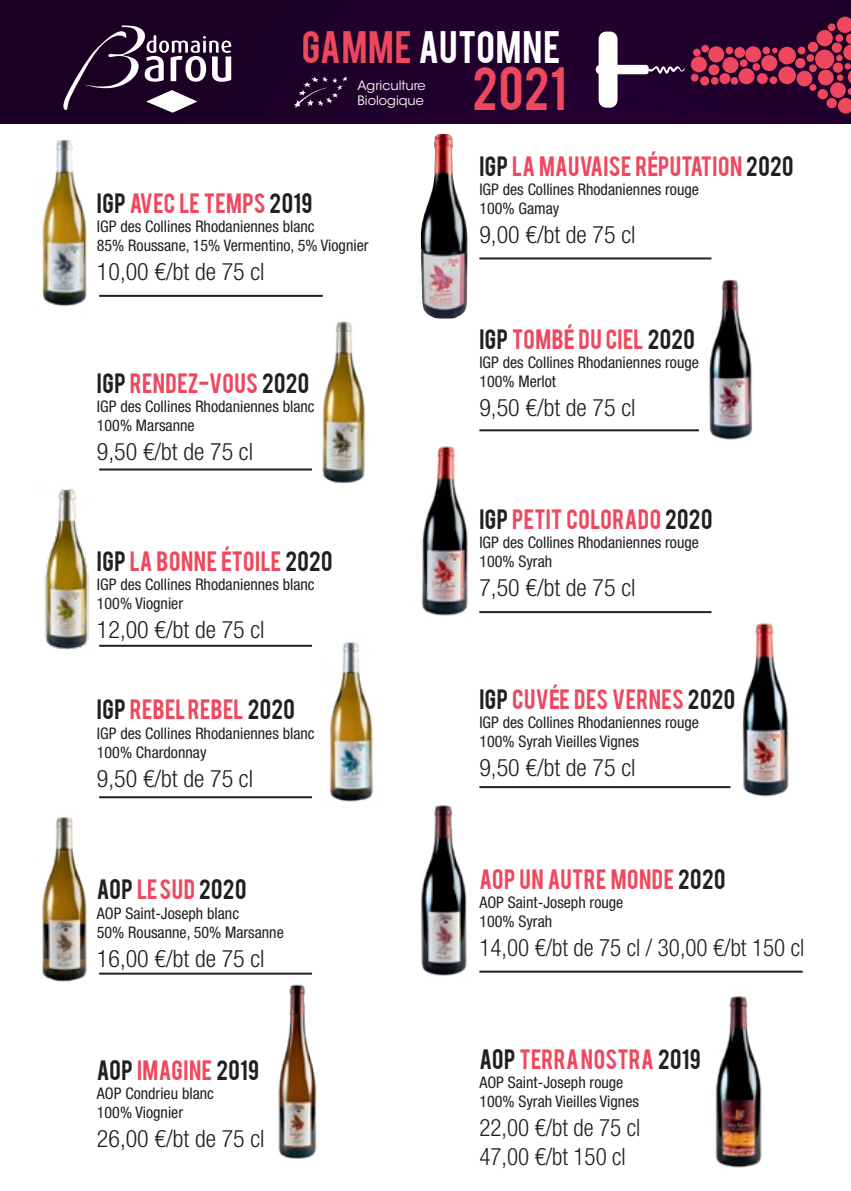
<style>
.page{position:relative;width:851px;height:1191px;background:#fff}
.page>*{position:absolute;margin:0;border:0;box-sizing:border-box;transform-origin:0 0}
.t1{font:48px "Bebas";color:#ef485e}
.t2{font:35.8px "Bebas";letter-spacing:.025em;color:#fff}
.t3{font:300 condensed 24px "Helvetica Neue LT Std";color:#231f20}
.t4{font:300 condensed 24px/28.8px "Helvetica Neue LT Std";color:#231f20;scale:.96 1}
.t5{font:22px "Bebas";letter-spacing:.02em;color:#ef485e}
.t6{font:22px "Bebas";letter-spacing:.02em;color:#231f20}
.t7{font:condensed 16px/19.2px "Helvetica Neue LT Std";color:#231f20}
.t8{font:12.8px/15.4px "ITC Avant Garde Std";color:#fff}
.s1{color:#ef485e}
.s2{color:#231f20}
.s3{font-family:"Helvetica Neue LT Std";font-weight:700;font-stretch:condensed;font-size:27.2px}
</style>
<div class="page">
<div style="left:0;top:0;width:850px;height:123px;background:#20002b"></div>
<svg style="left:63px;top:25px;width:168px;height:88px"></svg>
<div style="left:598px;top:32px;width:19px;height:76px;background:#fff;border-radius:8px"></div>
<svg style="left:595px;top:63px;width:89px;height:13px"></svg>
<div style="left:708px;top:46px;width:16px;height:16px;background:#ef485e;border-radius:50%"></div>
<div style="left:722px;top:57px;width:16px;height:16px;background:#ef485e;border-radius:50%"></div>
<div style="left:745px;top:46px;width:16px;height:16px;background:#ef485e;border-radius:50%"></div>
<div style="left:738px;top:68px;width:16px;height:16px;background:#ef485e;border-radius:50%"></div>
<div style="left:761px;top:55px;width:16px;height:16px;background:#ef485e;border-radius:50%"></div>
<div style="left:778px;top:66px;width:17px;height:18px;background:#ef485e;border-radius:50%"></div>
<div style="left:796px;top:71px;width:16px;height:15px;background:#ef485e;border-radius:50%"></div>
<div style="left:817px;top:70px;width:16px;height:15px;background:#ef485e;border-radius:50%"></div>
<div style="left:830px;top:82px;width:15px;height:16px;background:#ef485e;border-radius:50%"></div>
<div style="left:844px;top:63px;width:6px;height:7px;background:#ef485e;border-radius:50%"></div>
<div style="left:814px;top:50px;width:20px;height:19px;background:#ef485e;border-radius:50%"></div>
<div style="left:816px;top:30px;width:16px;height:16px;background:#ef485e;border-radius:50%"></div>
<div style="left:795px;top:58px;width:10px;height:10px;background:#ef485e;border-radius:50%"></div>
<div style="left:807px;top:42px;width:11px;height:10px;background:#ef485e;border-radius:50%"></div>
<div style="left:826px;top:98px;width:10px;height:10px;background:#ef485e;border-radius:50%"></div>
<div style="left:817px;top:89px;width:10px;height:10px;background:#ef485e;border-radius:50%"></div>
<svg style="left:832px;top:62px;width:11px;height:11px"></svg>
<svg style="left:831px;top:43px;width:10px;height:10px"></svg>
<svg style="left:836px;top:17px;width:14px;height:44px"></svg>
<div style="left:809px;top:84px;width:7px;height:7px;background:#ef485e;border-radius:50%"></div>
<svg style="left:837px;top:69px;width:13px;height:45px"></svg>
<div style="left:778px;top:47px;width:17px;height:17px;background:#ef485e;border-radius:50%"></div>
<div style="left:690px;top:56px;width:16px;height:16px;background:#ef485e;border-radius:50%"></div>
<div style="left:701px;top:45px;width:8px;height:8px;background:#ef485e;border-radius:50%"></div>
<div style="left:725px;top:47px;width:8px;height:7px;background:#ef485e;border-radius:50%"></div>
<div style="left:693px;top:49px;width:7px;height:7px;background:#ef485e;border-radius:50%"></div>
<div style="left:690px;top:74px;width:8px;height:7px;background:#ef485e;border-radius:50%"></div>
<div style="left:710px;top:77px;width:8px;height:8px;background:#ef485e;border-radius:50%"></div>
<div style="left:730px;top:77px;width:8px;height:8px;background:#ef485e;border-radius:50%"></div>
<div style="left:739px;top:59px;width:8px;height:8px;background:#ef485e;border-radius:50%"></div>
<div style="left:752px;top:63px;width:8px;height:8px;background:#ef485e;border-radius:50%"></div>
<div style="left:762px;top:47px;width:8px;height:7px;background:#ef485e;border-radius:50%"></div>
<svg style="left:772px;top:48px;width:5px;height:5px"></svg>
<div style="left:797px;top:47px;width:8px;height:7px;background:#ef485e;border-radius:50%"></div>
<div style="left:806px;top:54px;width:8px;height:8px;background:#ef485e;border-radius:50%"></div>
<div style="left:835px;top:34px;width:8px;height:8px;background:#ef485e;border-radius:50%"></div>
<div style="left:827px;top:23px;width:8px;height:8px;background:#ef485e;border-radius:50%"></div>
<div style="left:809px;top:64px;width:7px;height:8px;background:#ef485e;border-radius:50%"></div>
<div style="left:769px;top:76px;width:8px;height:8px;background:#ef485e;border-radius:50%"></div>
<div style="left:700px;top:76px;width:9px;height:9px;background:#ef485e;border-radius:50%"></div>
<div style="left:708px;top:64px;width:11px;height:11px;background:#ef485e;border-radius:50%"></div>
<div style="left:734px;top:47px;width:11px;height:11px;background:#ef485e;border-radius:50%"></div>
<div style="left:719px;top:73px;width:11px;height:11px;background:#ef485e;border-radius:50%"></div>
<div style="left:756px;top:73px;width:11px;height:11px;background:#ef485e;border-radius:50%"></div>
<img style="left:294px;top:76px;width:54px;height:33px">
<img style="left:42px;top:139px;width:45px;height:168px">
<img style="left:44px;top:489px;width:45px;height:161px">
<img style="left:421px;top:446px;width:47px;height:170px">
<img style="left:432px;top:134px;width:15px;height:57px">
<img style="left:421px;top:805px;width:46px;height:171px">
<img style="left:278px;top:984px;width:39px;height:175px">
<img style="left:322px;top:321px;width:44px;height:162px">
<img style="left:329px;top:642px;width:44px;height:160px">
<img style="left:698px;top:279px;width:55px;height:161px">
<img style="left:730px;top:623px;width:59px;height:174px">
<img style="left:715px;top:996px;width:47px;height:172px">
<img style="left:42px;top:817px;width:45px;height:165px">
<hr style="left:99px;top:295px;width:224px;height:2px;background:#231f20">
<hr style="left:99px;top:468px;width:213px;height:2px;background:#231f20">
<hr style="left:99px;top:645px;width:213px;height:2px;background:#231f20">
<hr style="left:99px;top:796px;width:213px;height:2px;background:#231f20">
<hr style="left:99px;top:972px;width:213px;height:2px;background:#231f20">
<hr style="left:479px;top:970px;width:323px;height:2px;background:#231f20">
<hr style="left:479px;top:786px;width:251px;height:2px;background:#231f20">
<hr style="left:479px;top:611px;width:232px;height:2px;background:#231f20">
<hr style="left:479px;top:429px;width:219px;height:2px;background:#231f20">
<hr style="left:479px;top:257px;width:232px;height:2px;background:#231f20">
<h2 class="t2" style="left:302px;top:21px;width:260px"><span class="s1">GAMME</span> AUTOMNE</h2>
<p class="t8" style="left:357px;top:77px;width:70px">Agriculture<br>Biologique</p>
<h1 class="t1" style="left:472px;top:54px;width:95px">2021</h1>
<h3 class="t5" style="left:97px;top:187px;width:217px"><span class="s2">IGP</span> AVEC LE TEMPS <span class="s2">2019</span></h3>
<p class="t7" style="left:97px;top:217px;width:273px">IGP des Collines Rhodaniennes blanc<br>85% Roussane, 15% Vermentino, 5% Viognier</p>
<h3 class="t3" style="left:97px;top:258px;width:169px">10,00 €/bt de 75 cl</h3>
<h3 class="t5" style="left:97px;top:367px;width:214px"><span class="s2">IGP</span> RENDEZ-VOUS <span class="s2">2020</span></h3>
<p class="t7" style="left:97px;top:397px;width:219px">IGP des Collines Rhodaniennes blanc<br>100% Marsanne</p>
<h3 class="t3" style="left:97px;top:438px;width:158px">9,50 €/bt de 75 cl</h3>
<h3 class="t5" style="left:97px;top:545px;width:237px"><span class="s2">IGP</span> LA BONNE <span class="s3">É</span>TOILE <span class="s2">2020</span></h3>
<p class="t7" style="left:97px;top:574px;width:219px">IGP des Collines Rhodaniennes blanc<br>100% Viognier</p>
<h3 class="t3" style="left:97px;top:615px;width:169px">12,00 €/bt de 75 cl</h3>
<h3 class="t5" style="left:97px;top:693px;width:199px"><span class="s2">IGP</span> REBEL REBEL <span class="s2">2020</span></h3>
<p class="t7" style="left:97px;top:723px;width:219px">IGP des Collines Rhodaniennes blanc<br>100% Chardonnay</p>
<h3 class="t3" style="left:97px;top:764px;width:158px">9,50 €/bt de 75 cl</h3>
<h3 class="t6" style="left:97px;top:873px;width:151px">A0P <span class="s1">LE SUD</span> 2020</h3>
<p class="t7" style="left:97px;top:903px;width:188px">AOP Saint-Joseph blanc<br>50% Rousanne, 50% Marsanne</p>
<h3 class="t3" style="left:97px;top:944px;width:169px">16,00 €/bt de 75 cl</h3>
<h3 class="t6" style="left:97px;top:1053px;width:164px">A0P <span class="s1">IMAGINE</span> 2019</h3>
<p class="t7" style="left:97px;top:1083px;width:119px">AOP Condrieu blanc<br>100% Viognier</p>
<h3 class="t3" style="left:97px;top:1124px;width:169px">26,00 €/bt de 75 cl</h3>
<h3 class="t5" style="left:479px;top:150px;width:315px"><span class="s2">IGP</span> LA MAUVAISE R<span class="s3">É</span>PUTATION <span class="s2">2020</span></h3>
<p class="t7" style="left:479px;top:180px;width:221px">IGP des Collines Rhodaniennes rouge<br>100% Gamay</p>
<h3 class="t3" style="left:479px;top:221px;width:158px">9,00 €/bt de 75 cl</h3>
<h3 class="t5" style="left:479px;top:323px;width:217px"><span class="s2">IGP</span> TOMB<span class="s3">É</span> DU CIEL <span class="s2">2020</span></h3>
<p class="t7" style="left:479px;top:353px;width:221px">IGP des Collines Rhodaniennes rouge<br>100% Merlot</p>
<h3 class="t3" style="left:479px;top:394px;width:158px">9,50 €/bt de 75 cl</h3>
<h3 class="t5" style="left:479px;top:503px;width:234px"><span class="s2">IGP</span> PETIT COLORADO <span class="s2">2020</span></h3>
<p class="t7" style="left:479px;top:533px;width:221px">IGP des Collines Rhodaniennes rouge<br>100% Syrah</p>
<h3 class="t3" style="left:479px;top:574px;width:158px">7,50 €/bt de 75 cl</h3>
<h3 class="t5" style="left:479px;top:683px;width:257px"><span class="s2">IGP</span> CUV<span class="s3">É</span>E DES VERNES <span class="s2">2020</span></h3>
<p class="t7" style="left:479px;top:713px;width:221px">IGP des Collines Rhodaniennes rouge<br>100% Syrah Vieilles Vignes</p>
<h3 class="t3" style="left:479px;top:754px;width:158px">9,50 €/bt de 75 cl</h3>
<h3 class="t5" style="left:479px;top:863px;width:247px">A0P UN AUTRE MONDE <span class="s2">2020</span></h3>
<p class="t7" style="left:479px;top:893px;width:145px">AOP Saint-Joseph rouge<br>100% Syrah</p>
<h3 class="t4" style="left:479px;top:933px;width:340px">14,00 €/bt de 75 cl / 30,00 €/bt 150 cl</h3>
<h3 class="t5" style="left:479px;top:1043px;width:223px"><span class="s2">A0P</span> TERRA NOSTRA <span class="s2">2019</span></h3>
<p class="t7" style="left:479px;top:1073px;width:161px">AOP Saint-Joseph rouge<br>100% Syrah Vieilles Vignes</p>
<h3 class="t4" style="left:479px;top:1113px;width:169px">22,00 €/bt de 75 cl<br>47,00 €/bt 150 cl</h3>
</div>
